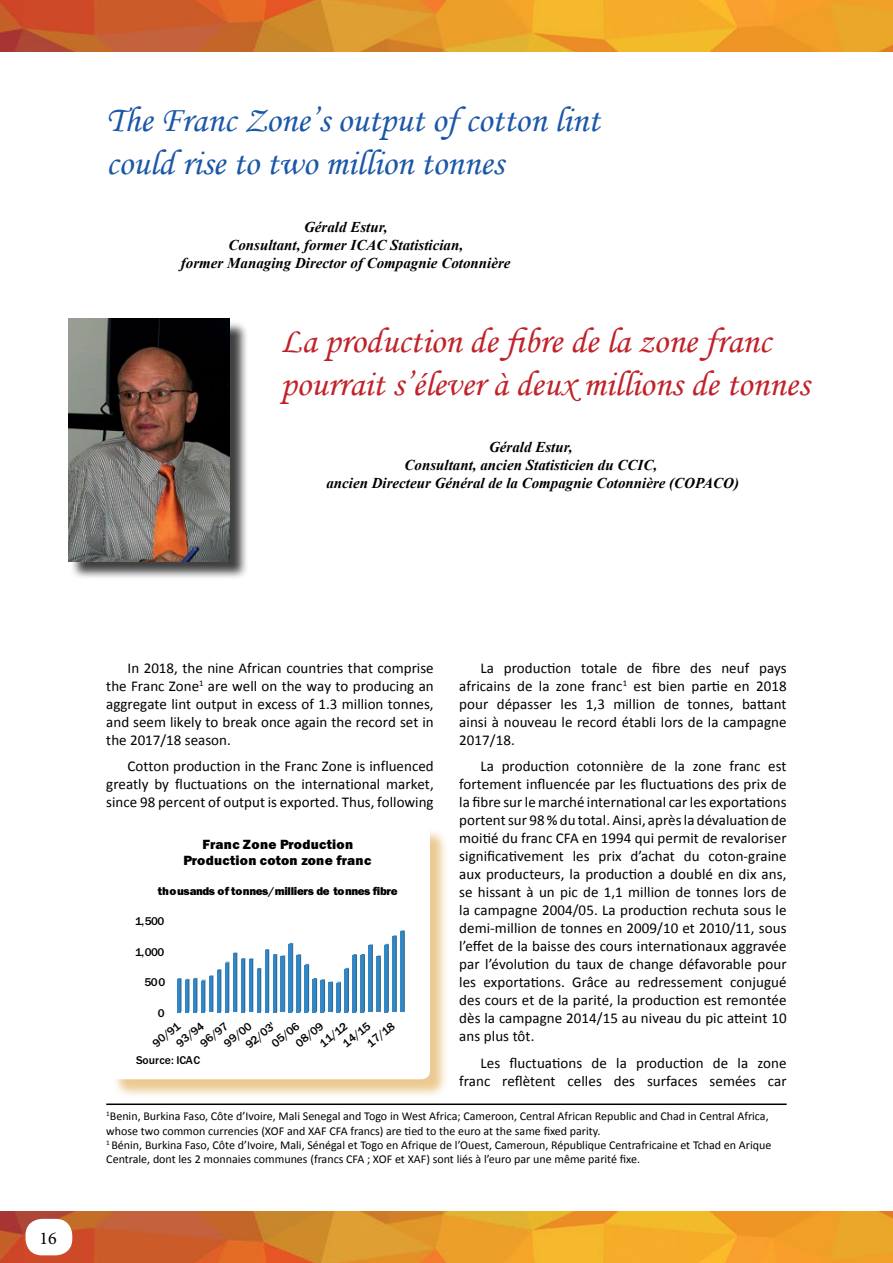
<style>
.page{position:relative;width:893px;height:1263px;background:#fff}
.page>*{position:absolute;margin:0;border:0;box-sizing:border-box;transform-origin:0 0}
.t1{font:36px/43.2px "Monotype Corsiva";color:#c12129}
.t2{font:36px/43.2px "Monotype Corsiva";color:#1b57a8}
.t3{font:18px "Minion Pro";color:#000}
.t4{font:15px/18px "Calibri";color:#000;text-align:justify}
.t5{font:italic 700 15px/18px "Times New Roman";color:#000;text-align:center}
.t6{font:800 13.8px/15.9px "Franklin Gothic";letter-spacing:.02em;color:#000;text-align:center}
.t7{font:12px/14.4px "Calibri";color:#000}
.t8{font:500 11.7px "Franklin Gothic";letter-spacing:-.02em;color:#000}
.t9{font:800 11.7px "Franklin Gothic";letter-spacing:-.025em;color:#000}
.t10{font:500 11.7px "Franklin Gothic";letter-spacing:.005em;color:#000}
</style>
<div class="page">
<img style="left:0;top:1212px;width:893px;height:51px">
<div style="left:26px;top:1219px;width:46px;height:36px;background:#fff;border-radius:16px"></div>
<img style="left:0;top:0;width:893px;height:51px">
<div style="left:112px;top:828px;width:337px;height:270px;background:#e5b96e;opacity:.75"></div>
<div style="left:110px;top:826px;width:320px;height:253px;background:#fff;border-radius:9px"></div>
<svg style="left:177px;top:930px;width:228px;height:82px"></svg>
<hr style="left:106px;top:1103px;width:681px;height:2px;background:#000">
<div style="left:70px;top:321px;width:179px;height:259px;background:#000;opacity:.75"></div>
<img style="left:68px;top:319px;width:162px;height:242px">
<h1 class="t2" style="left:106px;top:99px;width:495px">The Franc Zone’s output of cotton lint could rise to two million tonnes</h1>
<p class="t5" style="left:181px;top:217px;width:331px">Gérald Estur,<br>Consultant, former ICAC Statistician,<br>former Managing Director of Compagnie Cotonnière</p>
<h1 class="t1" style="left:281px;top:320px;width:530px">La production de fibre de la zone franc pourrait s’élever à deux millions de tonnes</h1>
<p class="t5" style="left:326px;top:437px;width:414px">Gérald Estur,<br>Consultant, ancien Statisticien du CCIC,<br>ancien Directeur Général de la Compagnie Cotonnière (COPACO)</p>
<p class="t3" style="left:39px;top:1227px;width:19px">16</p>
<p class="t4" style="left:106px;top:658px;width:329px;text-indent:21px">In 2018, the nine African countries that comprise the Franc Zone<sup>1</sup> are well on the way to producing an aggregate lint output in excess of 1.3 million tonnes, and seem likely to break once again the record set in the 2017/18 season.</p>
<p class="t4" style="left:106px;top:756px;width:329px;text-indent:21px">Cotton production in the Franc Zone is influenced greatly by fluctuations on the international market, since 98 percent of output is exported. Thus, following</p>
<p class="t6" style="left:183px;top:836px;width:189px">Franc Zone Production<br>Production coton zone franc</p>
<p class="t9" style="left:158px;top:883px;width:241px">thousands of tonnes/milliers de tonnes fibre</p>
<p class="t8" style="left:135px;top:914px;width:31px">1,500</p>
<p class="t8" style="left:135px;top:945px;width:31px">1,000</p>
<p class="t8" style="left:145px;top:975px;width:22px">500</p>
<p class="t8" style="left:158px;top:1005px;width:8px">0</p>
<p class="t8" style="left:149px;top:1039px;width:34px;rotate:-39deg">90/91</p>
<p class="t8" style="left:364px;top:1039px;width:34px;rotate:-39deg">17/18</p>
<p class="t8" style="left:173px;top:1039px;width:34px;rotate:-39deg">93/94</p>
<p class="t8" style="left:268px;top:1039px;width:34px;rotate:-39deg">05/06</p>
<p class="t8" style="left:221px;top:1039px;width:34px;rotate:-39deg">99/00</p>
<p class="t8" style="left:340px;top:1039px;width:34px;rotate:-39deg">14/15</p>
<p class="t8" style="left:292px;top:1039px;width:34px;rotate:-39deg">08/09</p>
<p class="t8" style="left:316px;top:1039px;width:34px;rotate:-39deg">11/12</p>
<p class="t8" style="left:242px;top:1040px;width:36px;rotate:-39deg">92/03'</p>
<p class="t8" style="left:197px;top:1039px;width:34px;rotate:-39deg">96/97</p>
<p class="t10" style="left:136px;top:1053px;width:66px">Source: ICAC</p>
<p class="t4" style="left:459px;top:658px;width:329px;text-indent:21px">La production totale de fibre des neuf pays africains de la zone franc<sup>1</sup> est bien partie en 2018 pour dépasser les 1,3 million de tonnes, battant ainsi à nouveau le record établi lors de la campagne 2017/18.</p>
<p class="t4" style="left:459px;top:756px;width:329px;text-indent:21px">La production cotonnière de la zone franc est fortement influencée par les fluctuations des prix de la fibre sur le marché international car les exportations portent sur 98 % du total. Ainsi, après la dévaluation de moitié du franc CFA en 1994 qui permit de revaloriser significativement les prix d’achat du coton-graine aux producteurs, la production a doublé en dix ans, se hissant à un pic de 1,1 million de tonnes lors de la campagne 2004/05. La production rechuta sous le demi-million de tonnes en 2009/10 et 2010/11, sous l’effet de la baisse des cours internationaux aggravée par l’évolution du taux de change défavorable pour les exportations. Grâce au redressement conjugué des cours et de la parité, la production est remontée dès la campagne 2014/15 au niveau du pic atteint 10 ans plus tôt.</p>
<p class="t4" style="left:459px;top:1053px;width:329px;text-align:right">Les fluctuations de la production de la zone franc reflètent celles des surfaces semées car</p>
<p class="t7" style="left:106px;top:1108px;width:667px"><sup>1</sup>Benin, Burkina Faso, Côte d’Ivoire, Mali Senegal and Togo in West Africa; Cameroon, Central African Republic and Chad in Central Africa, whose two common currencies (XOF and XAF CFA francs) are tied to the euro at the same fixed parity.<br><sup>1</sup> Bénin, Burkina Faso, Côte d’Ivoire, Mali, Sénégal et Togo en Afrique de l’Ouest, Cameroun, République Centrafricaine et Tchad en Arique Centrale, dont les 2 monnaies communes (francs CFA ; XOF et XAF) sont liés à l’euro par une même parité fixe.</p>
</div>
